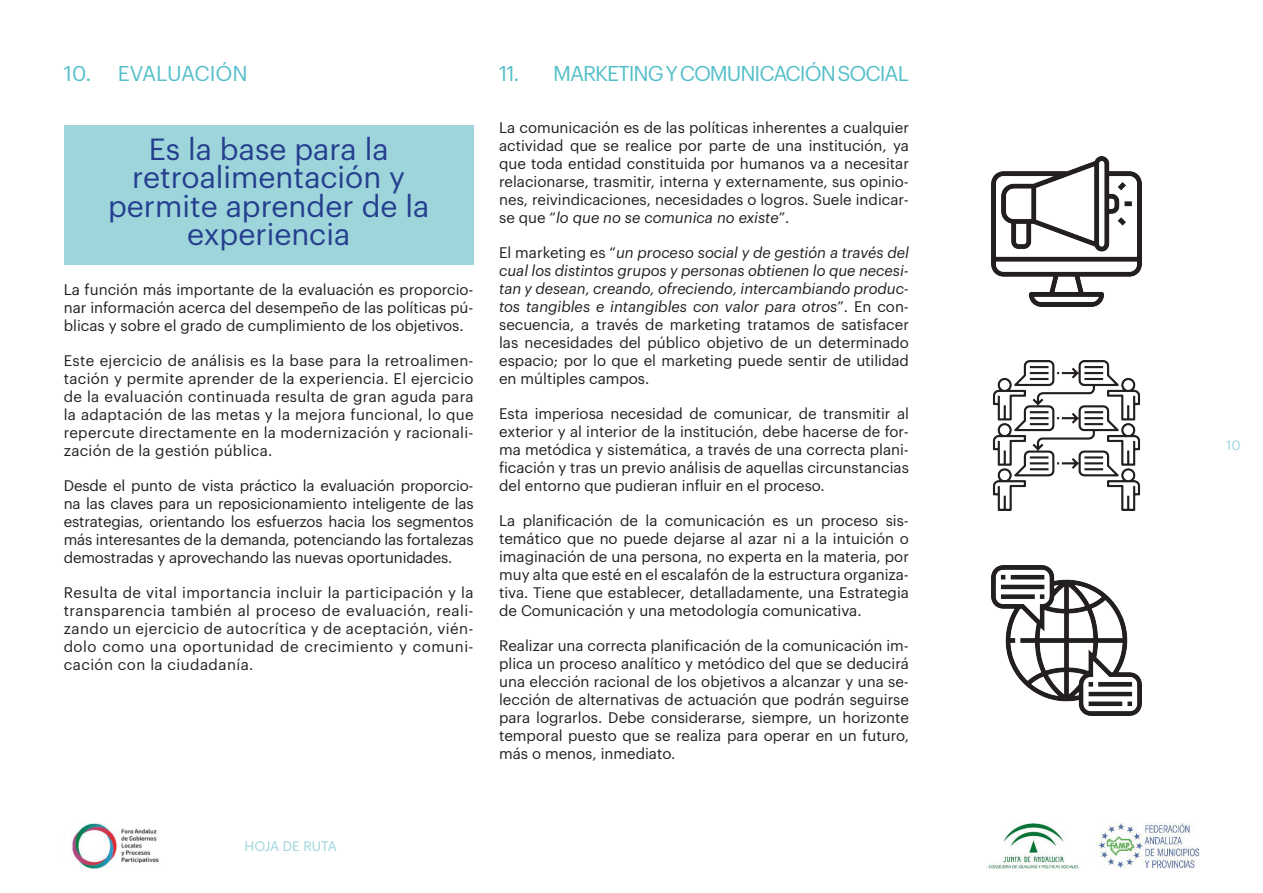
<style>
.page{position:relative;width:1263px;height:893px;background:#fff}
.page>*{position:absolute;margin:0;border:0;box-sizing:border-box;transform-origin:0 0}
.Destacado{font:30px/28.5px "Graphik";color:#253f8e;text-align:center}
.t1{font:21px "Graphik";letter-spacing:-.05em;color:#54bfc9}
.t2{font:21px "Graphik";color:#54bfc9}
.Texto_cuerpo{font:15px/18px "Graphik";color:#231f20;text-align:justify}
.t3{font:13.5px "Graphik";letter-spacing:-.005em;color:#9dd5db}
.s1{font-style:italic}
</style>
<div class="page">
<img style="left:988px;top:822px;width:211px;height:47px">
<img style="left:72px;top:823px;width:87px;height:46px">
<div style="left:64px;top:125px;width:410px;height:139px;background:#9dd5db"></div>
<img style="left:992px;top:566px;width:150px;height:150px">
<img style="left:992px;top:361px;width:149px;height:150px">
<img style="left:992px;top:156px;width:150px;height:150px">
<p class="t2" style="left:64px;top:58px;width:186px">10. EVALUACIÓN</p>
<p class="Destacado" style="left:108px;top:132px;width:323px">Es la base para la retroalimentación y permite aprender de la experiencia</p>
<p class="Texto_cuerpo" style="left:64px;top:279px;width:411px">La función más importante de la evaluación es proporcio&shy;nar información acerca del desempeño de las políticas pú&shy;blicas y sobre el grado de cumplimiento de los objetivos.</p>
<p class="Texto_cuerpo" style="left:64px;top:350px;width:411px">Este ejercicio de análisis es la base para la retroalimen&shy;tación y permite aprender de la experiencia. El ejercicio de la evaluación continuada resulta de gran aguda para la adaptación de las metas y la mejora funcional, lo que repercute directamente en la modernización y racionali&shy;zación de la gestión pública.</p>
<p class="Texto_cuerpo" style="left:64px;top:475px;width:411px">Desde el punto de vista práctico la evaluación proporcio&shy;na las claves para un reposicionamiento inteligente de las estrategias, orientando los esfuerzos hacia los segmentos más interesantes de la demanda, potenciando las fortalezas demostradas y aprovechando las nuevas oportunidades.</p>
<p class="Texto_cuerpo" style="left:64px;top:582px;width:411px">Resulta de vital importancia incluir la participación y la transparencia también al proceso de evaluación, reali&shy;zando un ejercicio de autocrítica y de aceptación, vién&shy;dolo como una oportunidad de crecimiento y comuni&shy;cación con la ciudadanía.</p>
<p class="t1" style="left:499px;top:58px;width:411px">11. MARKETING Y COMUNICACIÓN SOCIAL</p>
<p class="Texto_cuerpo" style="left:499px;top:117px;width:411px">La comunicación es de las políticas inherentes a cualquier actividad que se realice por parte de una institución, ya que toda entidad constituida por humanos va a necesitar relacionarse, trasmitir, interna y externamente, sus opinio&shy;nes, reivindicaciones, necesidades o logros. Suele indicar&shy;se que “<span class="s1">lo que no se comunica no existe</span>”.</p>
<p class="Texto_cuerpo" style="left:499px;top:242px;width:411px">El marketing es “<span class="s1">un proceso social y de gestión a través del cual los distintos grupos y personas obtienen lo que necesi&shy;tan y desean, creando, ofreciendo, intercambiando produc&shy;tos tangibles e intangibles con valor para otros</span>”. En con&shy;secuencia, a través de marketing tratamos de satisfacer las necesidades del público objetivo de un determinado espacio; por lo que el marketing puede sentir de utilidad en múltiples campos.</p>
<p class="Texto_cuerpo" style="left:499px;top:403px;width:411px">Esta imperiosa necesidad de comunicar, de transmitir al exterior y al interior de la institución, debe hacerse de for&shy;ma metódica y sistemática, a través de una correcta plani&shy;ficación y tras un previo análisis de aquellas circunstancias del entorno que pudieran influir en el proceso.</p>
<p class="Texto_cuerpo" style="left:499px;top:510px;width:411px">La planificación de la comunicación es un proceso sis&shy;temático que no puede dejarse al azar ni a la intuición o imaginación de una persona, no experta en la materia, por muy alta que esté en el escalafón de la estructura organiza&shy;tiva. Tiene que establecer, detalladamente, una Estrategia de Comunicación y una metodología comunicativa.</p>
<p class="Texto_cuerpo" style="left:499px;top:635px;width:411px">Realizar una correcta planificación de la comunicación im&shy;plica un proceso analítico y metódico del que se deducirá una elección racional de los objetivos a alcanzar y una se&shy;lección de alternativas de actuación que podrán seguirse para lograrlos. Debe considerarse, siempre, un horizonte temporal puesto que se realiza para operar en un futuro, más o menos, inmediato.</p>
<p class="t3" style="left:244px;top:836px;width:94px">HOJA DE RUTA</p>
<p class="t3" style="left:1226px;top:435px;width:16px">10</p>
</div>
